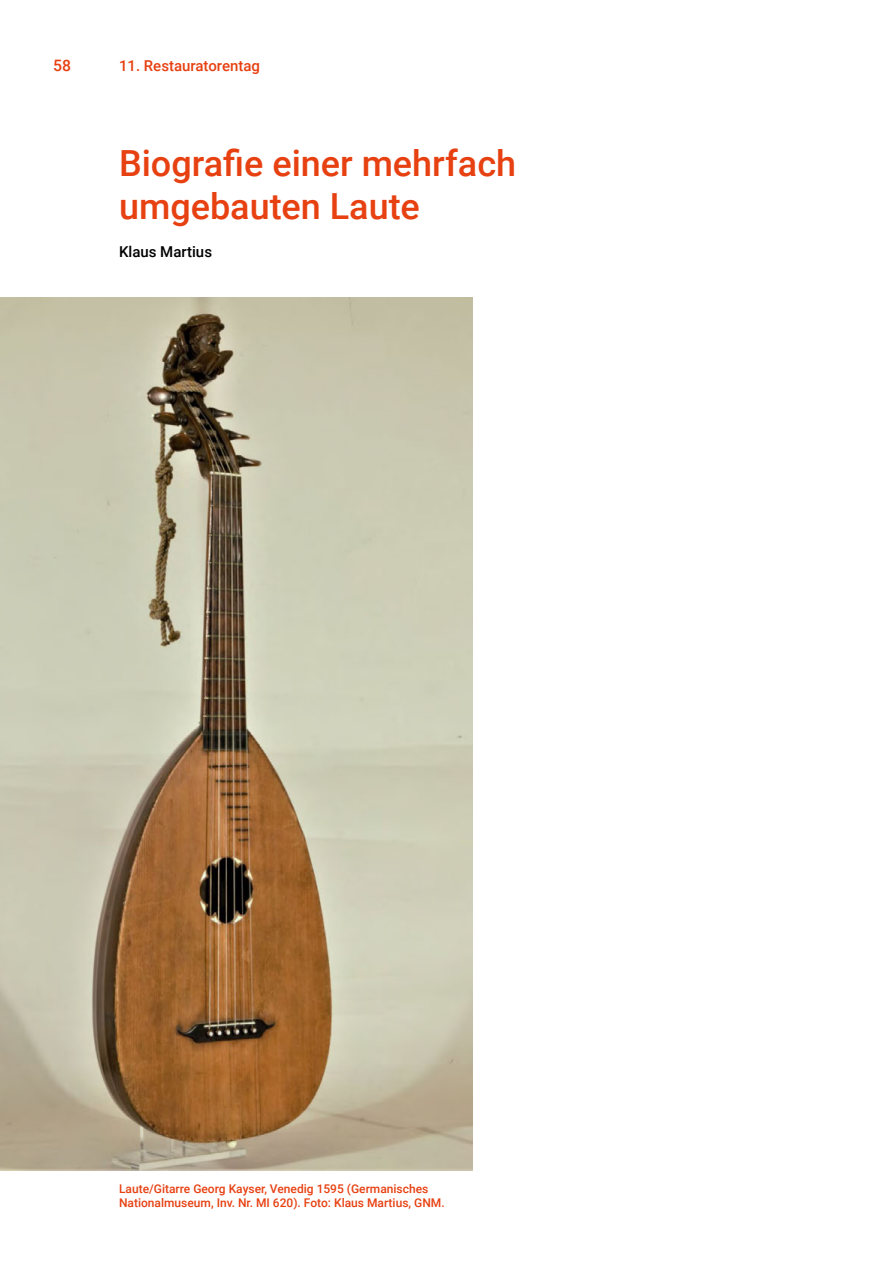
<style>
.page{position:relative;width:893px;height:1263px;background:#fff}
.page>*{position:absolute;margin:0;border:0;box-sizing:border-box;transform-origin:0 0}
.t1{font:500 36px/43.2px "Roboto";color:#e74011}
.t2{font:500 15.75px "Roboto";color:#e74011}
.t3{font:500 15px "Roboto";color:#e74011}
.t4{font:500 15px "Roboto";color:#000}
.t5{font:500 12px/14.4px "Roboto";color:#e74011}
</style>
<div class="page">
<img style="left:0;top:298px;width:473px;height:872px">
<h2 class="t2" style="left:53px;top:55px;width:19px">58</h2>
<p class="t3" style="left:119px;top:55px;width:142px">11. Restauratorentag</p>
<h1 class="t1" style="left:119px;top:140px;width:399px">Biografie einer mehrfach umgebauten Laute</h1>
<p class="t4" style="left:119px;top:241px;width:95px">Klaus Martius</p>
<p class="t5" style="left:119px;top:1181px;width:327px">Laute/Gitarre Georg Kayser, Venedig 1595 (Germanisches<br>Nationalmuseum, Inv. Nr. MI 620). Foto: Klaus Martius, GNM.</p>
</div>
